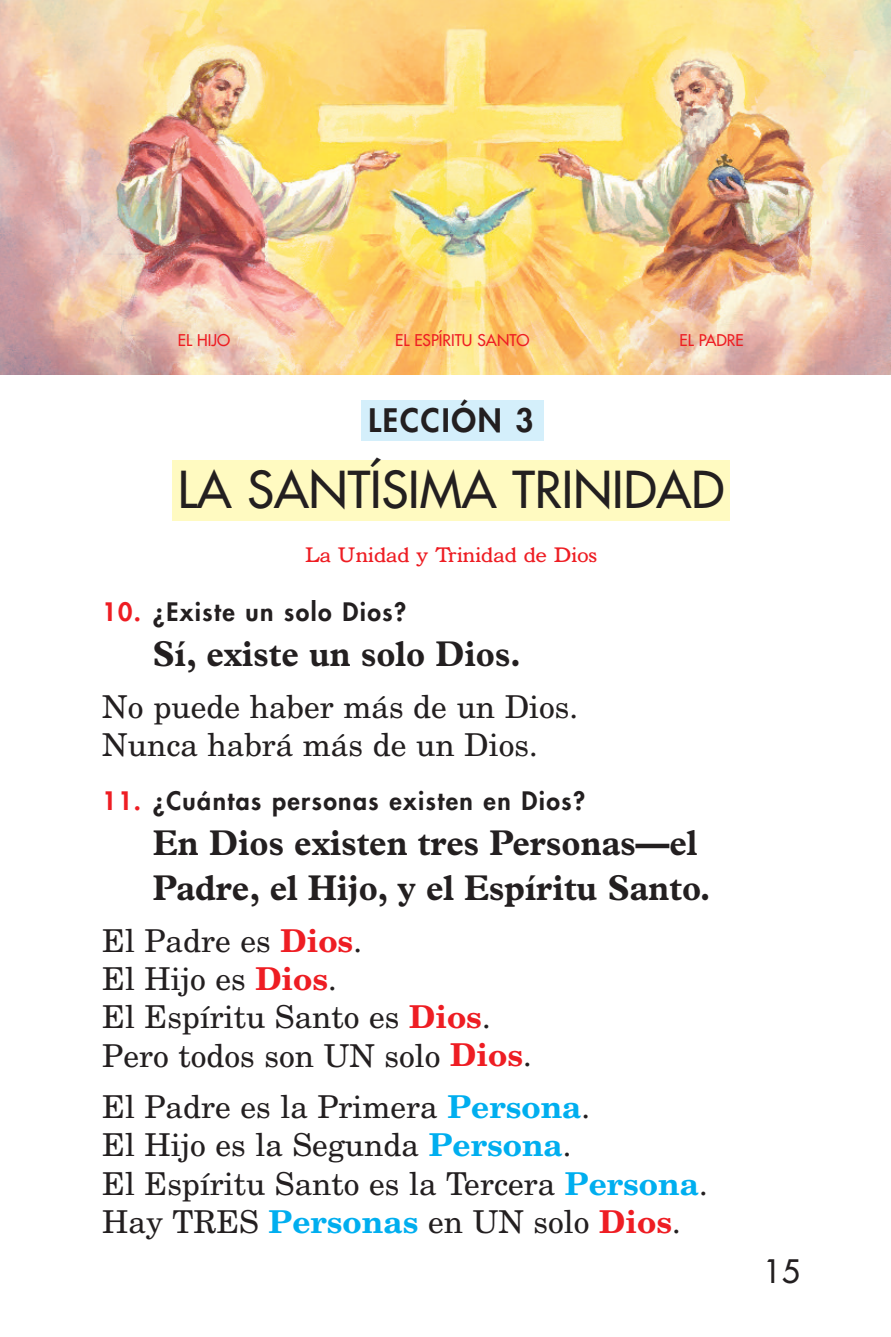
<style>
.page{position:relative;width:891px;height:1337px;background:#fff}
.page>*{position:absolute;margin:0;border:0;box-sizing:border-box;transform-origin:0 0}
.t1{font:49.5px "Futura";color:#231f20}
.t2{font:700 36px/45px "Plantin";color:#231f20;scale:.93 1}
.t3{font:31.5px/38.2px "New Century Schlbk";color:#231f20}
.t4{font:800 31.5px "Futura";letter-spacing:.06em;color:#231f20}
.t5{font:31.5px "Futura";color:#231f20}
.t6{font:800 24.75px "Futura";letter-spacing:.06em;color:#231f20}
.t7{font:22.5px "Bookman BT";color:#ee1d23}
.t8{font:15.75px "Futura";color:#ee1d23}
.s1{color:#ee1d23}
.s2{font-weight:700;color:#ee1d23}
.s3{font-weight:700;color:#00aeef}
</style>
<div class="page">
<img style="left:0;top:0;width:891px;height:374px">
<div style="left:172px;top:460px;width:558px;height:60px;background:#fffac1"></div>
<div style="left:361px;top:400px;width:183px;height:40px;background:#d4effb"></div>
<p class="t8" style="left:178px;top:333px;width:54px">EL HIJO</p>
<p class="t8" style="left:395px;top:333px;width:136px">EL ESPÍRITU SANTO</p>
<p class="t8" style="left:680px;top:333px;width:66px">EL PADRE</p>
<p class="t4" style="left:369px;top:405px;width:167px">LECCIÓN 3</p>
<h1 class="t1" style="left:178px;top:465px;width:548px">LA SANTÍSIMA TRINIDAD</h1>
<p class="t7" style="left:305px;top:548px;width:294px">La Unidad y Trinidad de Dios</p>
<p class="t6" style="left:102px;top:600px;width:305px"><span class="s1">10.</span> ¿Existe un solo Dios?</p>
<p class="t2" style="left:153px;top:634px;width:398px">Sí, existe un solo Dios.</p>
<p class="t3" style="left:102px;top:687px;width:477px">No puede haber más de un Dios.<br>Nunca habrá más de un Dios.</p>
<p class="t6" style="left:102px;top:789px;width:484px"><span class="s1">11.</span> ¿Cuántas personas existen en Dios?</p>
<p class="t2" style="left:153px;top:823px;width:602px">En Dios existen tres Personas—el<br>Padre, el Hijo, y el Espíritu Santo.</p>
<p class="t3" style="left:102px;top:921px;width:431px">El Padre es <span class="s2">Dios</span>.<br>El Hijo es <span class="s2">Dios</span>.<br>El Espíritu Santo es <span class="s2">Dios</span>.<br>Pero todos son UN solo <span class="s2">Dios</span>.</p>
<p class="t3" style="left:102px;top:1088px;width:607px">El Padre es la Primera <span class="s3">Persona</span>.<br>El Hijo es la Segunda <span class="s3">Persona</span>.<br>El Espíritu Santo es la Tercera <span class="s3">Persona</span>.<br>Hay TRES <span class="s3">Personas</span> en UN solo <span class="s2">Dios</span>.</p>
<p class="t5" style="left:763px;top:1255px;width:38px">15</p>
</div>
